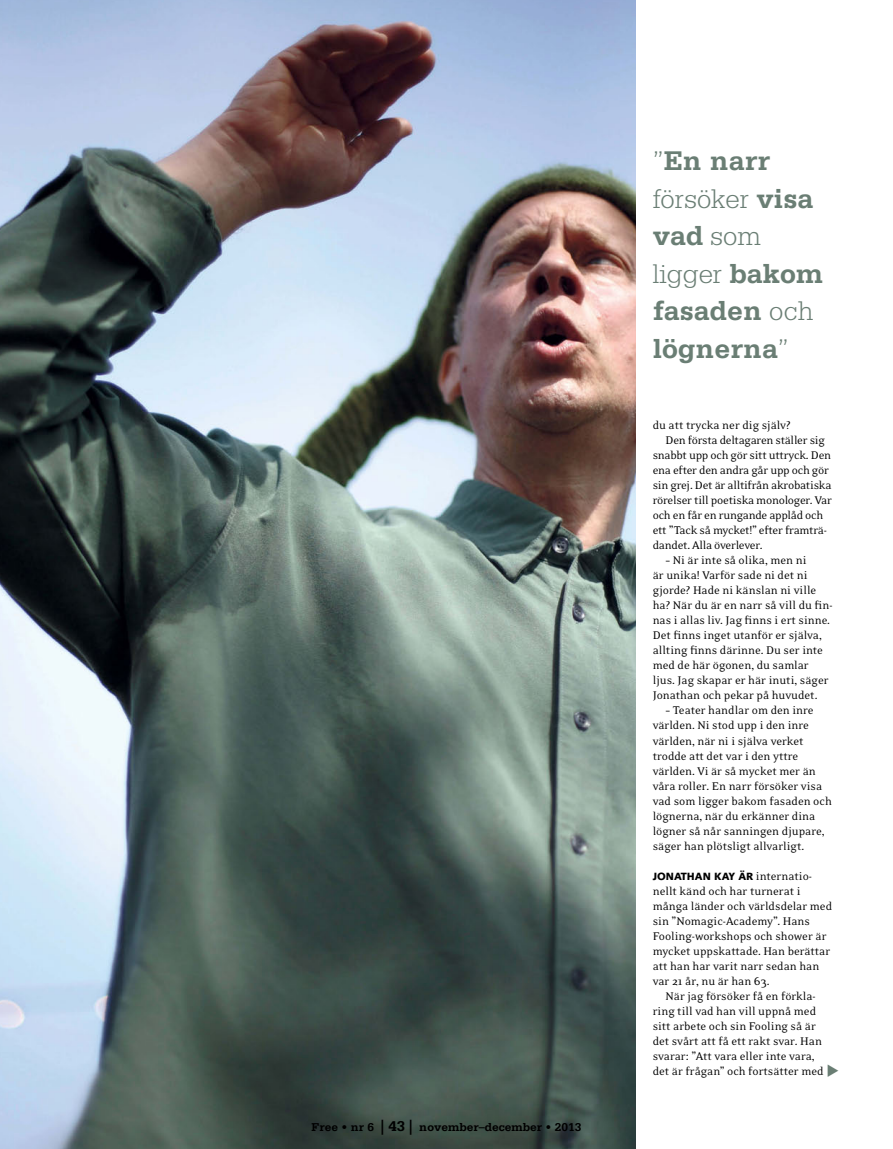
<style>
.page{position:relative;width:893px;height:1149px;background:#fff}
.page>*{position:absolute;margin:0;border:0;box-sizing:border-box;transform-origin:0 0}
.t1{font:700 28.5px/37.5px "Serifa";color:#6a7e74}
.t2{font:12.75px/15px "Eidetic Neo";letter-spacing:-.005em;color:#000}
.t3{font:12.75px "Eidetic Neo";letter-spacing:-.025em;color:#000}
.t4{font:700 12px "Serifa";color:#000}
.t5{font:900 10.5px "Syntax";color:#000}
.s1{font-size:15px}
.s2{font-weight:300}
.s3{font-family:"Eidetic Neo";font-weight:400;font-size:12.75px}
</style>
<div class="page">
<img style="left:0;top:0;width:636px;height:1148px">
<p class="t4" style="left:312px;top:1119px;width:271px">Free • nr 6 <span class="s1">| 43 |</span> november–december • 2013</p>
<p class="t1" style="left:653px;top:142px;width:172px"><span class="s2">”</span>En narr <span class="s2">försöker</span> visa vad <span class="s2">som ligger</span> bakom fasaden <span class="s2">och </span>lögnerna<span class="s2">”</span></p>
<p class="t2" style="left:653px;top:418px;width:139px">du att trycka ner dig själv?</p>
<p class="t3" style="left:665px;top:434px;width:161px">Den första deltagaren ställer sig</p>
<p class="t2" style="left:653px;top:448px;width:180px">snabbt upp och gör sitt uttryck. Den</p>
<p class="t2" style="left:653px;top:463px;width:178px">ena efter den andra går upp och gör</p>
<p class="t2" style="left:653px;top:478px;width:180px">sin grej. Det är alltifrån akrobatiska</p>
<p class="t2" style="left:653px;top:493px;width:181px">rörelser till poetiska monologer. Var</p>
<p class="t2" style="left:653px;top:508px;width:172px">och en får en rungande applåd och</p>
<p class="t2" style="left:653px;top:523px;width:176px">ett ”Tack så mycket!” efter framträ-</p>
<p class="t3" style="left:653px;top:539px;width:111px">dandet. Alla överlever.</p>
<p class="t2" style="left:653px;top:553px;width:181px;text-indent:13px">– Ni är inte så olika, men ni<br>är unika! Varför sade ni det ni gjorde? Hade ni känslan ni ville ha? När du är en narr så vill du fin&shy;nas i allas liv. Jag finns i ert sinne.<br>Det finns inget utanför er själva, allting finns därinne. Du ser inte med de här ögonen, du samlar ljus. Jag skapar er här inuti, säger<br>Jonathan och pekar på huvudet.</p>
<p class="t2" style="left:653px;top:703px;width:181px;text-indent:13px">– Teater handlar om den inre världen. Ni stod upp i den inre världen, när ni i själva verket trodde att det var i den yttre världen. Vi är så mycket mer än våra roller. En narr försöker visa vad som ligger bakom fasaden och lögnerna, när du erkänner dina lögner så når sanningen djupare, säger han plötsligt allvarligt.</p>
<p class="t5" style="left:653px;top:869px;width:161px">JONATHAN KAY ÄR <span class="s3">internatio-</span></p>
<p class="t2" style="left:653px;top:883px;width:149px">nellt känd och har turnerat i</p>
<p class="t2" style="left:653px;top:898px;width:181px">många länder och världsdelar med</p>
<p class="t2" style="left:653px;top:913px;width:159px">sin ”Nomagic-Academy”. Hans</p>
<p class="t2" style="left:653px;top:928px;width:175px">Fooling-workshops och shower är</p>
<p class="t2" style="left:653px;top:943px;width:179px">mycket uppskattade. Han berättar</p>
<p class="t2" style="left:653px;top:958px;width:168px">att han har varit narr sedan han</p>
<p class="t2" style="left:653px;top:973px;width:118px">var 21 år, nu är han 63.</p>
<p class="t2" style="left:665px;top:988px;width:152px">När jag försöker få en förkla-</p>
<p class="t2" style="left:653px;top:1003px;width:165px">ring till vad han vill uppnå med</p>
<p class="t2" style="left:653px;top:1018px;width:165px">sitt arbete och sin Fooling så är</p>
<p class="t2" style="left:653px;top:1033px;width:171px">det svårt att få ett rakt svar. Han</p>
<p class="t2" style="left:653px;top:1048px;width:163px">svarar: ”Att vara eller inte vara,</p>
<p class="t2" style="left:653px;top:1063px;width:172px">det är frågan” och fortsätter med</p>
</div>
